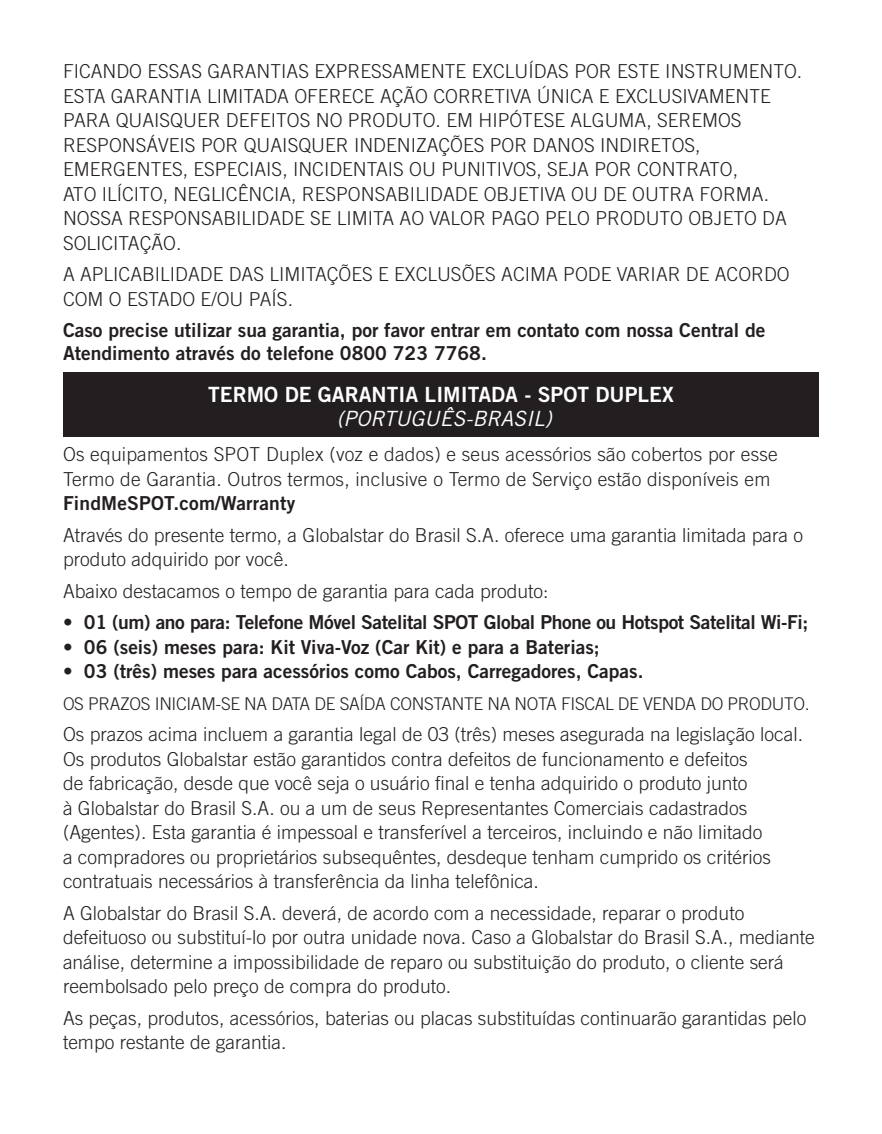
<style>
.page{position:relative;width:882px;height:1134px;background:#fff}
.page>*{position:absolute;margin:0;border:0;box-sizing:border-box;transform-origin:0 0}
.t1{font:21px "Trade Gothic Bold Two";color:#fff}
.t2{font:italic 21px "Trade Gothic";color:#fff}
.t3{font:300 19.25px/24.5px "Trade Gothic";color:#231f20}
.t4{font:19.25px/22.8px "Trade Gothic Bold Two";color:#231f20}
.t5{font:19.25px "Trade Gothic Bold Two";letter-spacing:-.02em;color:#231f20}
.t6{font:300 17.5px "Trade Gothic";letter-spacing:-.02em;color:#231f20}
.s1{font-family:"Trade Gothic Bold Two";font-weight:400}
</style>
<div class="page">
<div style="left:63px;top:373px;width:756px;height:64px;background:#231f20"></div>
<p class="t3" style="left:63px;top:59px;width:741px">FICANDO ESSAS GARANTIAS EXPRESSAMENTE EXCLUÍDAS POR ESTE INSTRUMENTO.</p>
<p class="t3" style="left:63px;top:83px;width:725px">ESTA GARANTIA LIMITADA OFERECE AÇÃO CORRETIVA ÚNICA E EXCLUSIVAMENTE PARA QUAISQUER DEFEITOS NO PRODUTO. EM HIPÓTESE ALGUMA, SEREMOS RESPONSÁVEIS POR QUAISQUER INDENIZAÇÕES POR DANOS INDIRETOS, EMERGENTES, ESPECIAIS, INCIDENTAIS OU PUNITIVOS, SEJA POR CONTRATO,<br>ATO ILÍCITO, NEGLICÊNCIA, RESPONSABILIDADE OBJETIVA OU DE OUTRA FORMA.<br>NOSSA RESPONSABILIDADE SE LIMITA AO VALOR PAGO PELO PRODUTO OBJETO DA SOLICITAÇÃO.</p>
<p class="t3" style="left:63px;top:262px;width:728px">A APLICABILIDADE DAS LIMITAÇÕES E EXCLUSÕES ACIMA PODE VARIAR DE ACORDO<br>COM O ESTADO E/OU PAÍS.</p>
<p class="t4" style="left:63px;top:319px;width:704px">Caso precise utilizar sua garantia, por favor entrar em contato com nossa Central de<br>Atendimento através do telefone 0800 723 7768.</p>
<p class="t1" style="left:208px;top:381px;width:467px">TERMO DE GARANTIA LIMITADA - SPOT DUPLEX</p>
<p class="t2" style="left:337px;top:406px;width:217px">(PORTUGUÊS-BRASIL)</p>
<p class="t3" style="left:63px;top:442px;width:716px">Os equipamentos SPOT Duplex (voz e dados) e seus acessórios são cobertos por esse<br>Termo de Garantia. Outros termos, inclusive o Termo de Serviço estão disponíveis em<br><span class="s1">FindMeSPOT.com/Warranty</span></p>
<p class="t3" style="left:63px;top:523px;width:742px">Através do presente termo, a Globalstar do Brasil S.A. oferece uma garantia limitada para o produto adquirido por você.</p>
<p class="t3" style="left:63px;top:579px;width:487px">Abaixo destacamos o tempo de garantia para cada produto:</p>
<p class="t5" style="left:63px;top:611px;width:747px">• 01 (um) ano para: Telefone Móvel Satelital SPOT Global Phone ou Hotspot Satelital Wi-Fi;</p>
<p class="t4" style="left:63px;top:635px;width:538px">• 06 (seis) meses para: Kit Viva-Voz (Car Kit) e para a Baterias;</p>
<p class="t4" style="left:63px;top:660px;width:582px">• 03 (três) meses para acessórios como Cabos, Carregadores, Capas.</p>
<p class="t6" style="left:63px;top:693px;width:748px">OS PRAZOS INICIAM-SE NA DATA DE SAÍDA CONSTANTE NA NOTA FISCAL DE VENDA DO PRODUTO.</p>
<p class="t3" style="left:63px;top:722px;width:742px">Os prazos acima incluem a garantia legal de 03 (três) meses asegurada na legislação local.</p>
<p class="t3" style="left:63px;top:747px;width:710px">Os produtos Globalstar estão garantidos contra defeitos de funcionamento e defeitos de fabricação, desde que você seja o usuário final e tenha adquirido o produto junto<br>à Globalstar do Brasil S.A. ou a um de seus Representantes Comerciais cadastrados (Agentes). Esta garantia é impessoal e transferível a terceiros, incluindo e não limitado a compradores ou proprietários subsequêntes, desdeque tenham cumprido os critérios contratuais necessários à transferência da linha telefônica.</p>
<p class="t3" style="left:63px;top:901px;width:753px">A Globalstar do Brasil S.A. deverá, de acordo com a necessidade, reparar o produto defeituoso ou substituí-lo por outra unidade nova. Caso a Globalstar do Brasil S.A., mediante análise, determine a impossibilidade de reparo ou substituição do produto, o cliente será reembolsado pelo preço de compra do produto.</p>
<p class="t3" style="left:63px;top:1006px;width:745px">As peças, produtos, acessórios, baterias ou placas substituídas continuarão garantidas pelo tempo restante de garantia.</p>
</div>
